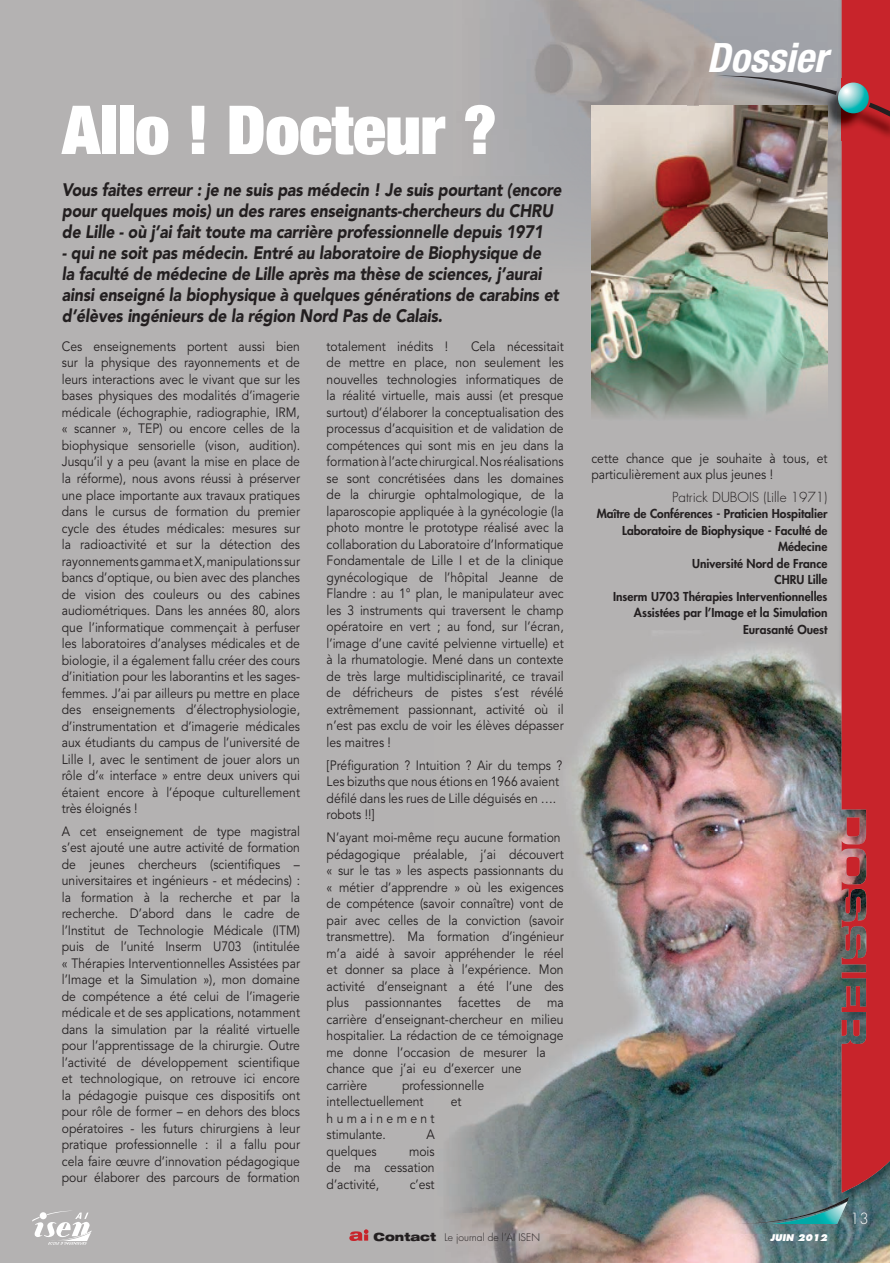
<style>
.page{position:relative;width:890px;height:1263px;background:#b4b2b2}
.page>*{position:absolute;margin:0;border:0;box-sizing:border-box;transform-origin:0 0}
.t1{font:900 condensed 67.5px "Helvetica Neue LT Std";color:#fff}
.t2{font:italic 700 condensed 40.5px "Helvetica Neue LT Std";color:#fff}
.t3{font:italic 900 18px/21px "Avenir LT Std";letter-spacing:-.01em;color:#231f20;scale:.88 1}
.t4{font:300 15px "Futura Std";color:#fff}
.t5{font:13.5px/16.5px "Avenir LT Std";color:#231f20;scale:.9 1}
.t6{font:300 13.5px "Futura Std";color:#231f20}
.t7{font:13.5px/16.5px "Avenir LT Std";letter-spacing:.275em;color:#231f20;scale:.9 1}
.t8{font:800 12px/16.5px "Futura Std";color:#231f20;text-align:right}
.t9{font:300 10.2px "Futura Std";color:#231f20}
.t10{font:italic 800 9px "Futura Std";color:#fff}
.s1{font-family:"Helvetica Neue LT Std";font-weight:900;font-stretch:expanded;font-size:11.4px}
</style>
<div class="page">
<img style="left:571px;top:645px;width:267px;height:388px">
<img style="left:449px;top:1086px;width:91px;height:148px">
<img style="left:540px;top:1033px;width:319px;height:201px">
<img style="left:859px;top:1204px;width:31px;height:59px">
<img style="left:491px;top:1234px;width:369px;height:29px">
<svg style="left:349px;top:1229px;width:19px;height:12px"></svg>
<svg style="left:32px;top:1210px;width:60px;height:34px"></svg>
<img style="left:549px;top:0;width:145px;height:127px">
<img style="left:827px;top:141px;width:11px;height:134px">
<img style="left:591px;top:106px;width:236px;height:312px">
<img style="left:838px;top:695px;width:52px;height:509px">
<svg style="left:738px;top:1197px;width:111px;height:27px;background:#558386"></svg>
<svg style="left:841px;top:0;width:49px;height:1192px;background:#bf2a30"></svg>
<img style="left:699px;top:78px;width:191px;height:63px">
<img style="left:699px;top:106px;width:128px;height:35px">
<svg style="left:868px;top:103px;width:22px;height:20px"></svg>
<svg style="left:715px;top:76px;width:122px;height:19px;background:#919092"></svg>
<svg style="left:838px;top:83px;width:30px;height:30px"></svg>
<h1 class="t1" style="left:62px;top:87px;width:436px">Allo ! Docteur ?</h1>
<h3 class="t3" style="left:62px;top:180px;width:569px">Vous faites erreur : je ne suis pas médecin ! Je suis pourtant (encore pour quelques mois) un des rares enseignants-chercheurs du CHRU de Lille - où j’ai fait toute ma carrière professionnelle depuis 1971</h3>
<p class="t3" style="left:62px;top:243px;width:566px">- qui ne soit pas médecin. Entré au laboratoire de Biophysique de<br>la faculté de médecine de Lille après ma thèse de sciences, j’aurai ainsi enseigné la biophysique à quelques générations de carabins et d’élèves ingénieurs de la région Nord Pas de Calais.</p>
<p class="t5" style="left:62px;top:338px;width:266px;text-align:justify">Ces enseignements portent aussi bien sur la physique des rayonnements et de leurs interactions avec le vivant que sur les bases physiques des modalités d’imagerie médicale (échographie, radiographie, IRM, « scanner », TEP) ou encore celles de la biophysique sensorielle (vison, audition).<br>Jusqu’il y a peu (avant la mise en place de la réforme), nous avons réussi à préserver une place importante aux travaux pratiques dans le cursus de formation du premier cycle des études médicales: mesures sur la radioactivité et sur la détection des rayonnements gamma et X, manipulations sur bancs d’optique, ou bien avec des planches de vision des couleurs ou des cabines audiométriques. Dans les années 80, alors que l’informatique commençait à perfuser les laboratoires d’analyses médicales et de biologie, il a également fallu créer des cours d’initiation pour les laborantins et les sages&shy;femmes. J’ai par ailleurs pu mettre en place des enseignements d’électrophysiologie, d’instrumentation et d’imagerie médicales aux étudiants du campus de l’université de Lille I, avec le sentiment de jouer alors un rôle d’« interface » entre deux univers qui étaient encore à l’époque culturellement très éloignés !</p>
<p class="t5" style="left:62px;top:823px;width:266px;text-align:justify">A cet enseignement de type magistral s’est ajouté une autre activité de formation de jeunes chercheurs (scientifiques – universitaires et ingénieurs - et médecins) : la formation à la recherche et par la recherche. D’abord dans le cadre de l’Institut de Technologie Médicale (ITM) puis de l’unité Inserm U703 (intitulée « Thérapies Interventionnelles Assistées par l’Image et la Simulation »), mon domaine de compétence a été celui de l’imagerie médicale et de ses applications, notamment dans la simulation par la réalité virtuelle pour l’apprentissage de la chirurgie. Outre l’activité de développement scientifique et technologique, on retrouve ici encore la pédagogie puisque ces dispositifs ont pour rôle de former – en dehors des blocs opératoires - les futurs chirurgiens à leur pratique professionnelle : il a fallu pour cela faire œuvre d’innovation pédagogique pour élaborer des parcours de formation</p>
<p class="t5" style="left:327px;top:338px;width:136px">totalement inédits !</p>
<p class="t5" style="left:327px;top:338px;width:265px;text-align:justify;text-indent:144px">Cela nécessitait de mettre en place, non seulement les nouvelles technologies informatiques de la réalité virtuelle, mais aussi (et presque surtout) d’élaborer la conceptualisation des processus d’acquisition et de validation de compétences qui sont mis en jeu dans la formation à l’acte chirurgical. Nos réalisations se sont concrétisées dans les domaines de la chirurgie ophtalmologique, de la laparoscopie appliquée à la gynécologie (la photo montre le prototype réalisé avec la collaboration du Laboratoire d’Informatique Fondamentale de Lille I et de la clinique gynécologique de l’hôpital Jeanne de Flandre : au 1° plan, le manipulateur avec les 3 instruments qui traversent le champ opératoire en vert ; au fond, sur l’écran, l’image d’une cavité pelvienne virtuelle) et à la rhumatologie. Mené dans un contexte de très large multidisciplinarité, ce travail de défricheurs de pistes s’est révélé extrêmement passionnant, activité où il n’est pas exclu de voir les élèves dépasser les maitres !</p>
<p class="t5" style="left:327px;top:757px;width:263px">[Préfiguration ? Intuition ? Air du temps ?<br>Les bizuths que nous étions en 1966 avaient défilé dans les rues de Lille déguisés en …. robots !!]</p>
<p class="t5" style="left:327px;top:829px;width:265px">N’ayant moi-même reçu aucune formation pédagogique préalable, j’ai découvert « sur le tas » les aspects passionnants du « métier d’apprendre » où les exigences de compétence (savoir connaître) vont de pair avec celles de la conviction (savoir transmettre). Ma formation d’ingénieur m’a aidé à savoir appréhender le réel et donner sa place à l’expérience. Mon activité d’enseignant a été l’une des plus passionnantes facettes de ma carrière d’enseignant-chercheur en milieu hospitalier. La rédaction de ce témoignage me donne l’occasion de mesurer la chance que j’ai eu d’exercer une carrière</p>
<p class="t5" style="left:327px;top:1077px;width:177px;text-indent:75px">professionnelle intellectuellement</p>
<p class="t5" style="left:451px;top:1093px;width:13px">et</p>
<p class="t7" style="left:327px;top:1110px;width:122px">humainement stimulante.</p>
<p class="t5" style="left:426px;top:1126px;width:11px">A</p>
<p class="t5" style="left:327px;top:1143px;width:57px">quelques</p>
<p class="t5" style="left:327px;top:1143px;width:122px;text-align:justify;text-indent:82px">mois de ma cessation d’activité,</p>
<p class="t5" style="left:410px;top:1176px;width:29px">c’est</p>
<h2 class="t2" style="left:707px;top:33px;width:122px">Dossier</h2>
<p class="t5" style="left:591px;top:450px;width:264px">cette chance que je souhaite à tous, et particulièrement aux plus jeunes !</p>
<p class="t6" style="left:672px;top:489px;width:157px">Patrick DUBOIS (Lille 1971)</p>
<p class="t8" style="left:597px;top:506px;width:232px">Maître de Conférences - Praticien Hospitalier<br>Laboratoire de Biophysique - Faculté de<br>Médecine<br>Université Nord de France<br>CHRU Lille<br>Inserm U703 Thérapies Interventionnelles<br>Assistées par l’Image et la Simulation<br>Eurasanté Ouest</p>
<p class="t9" style="left:373px;top:1231px;width:168px"><span class="s1">Contact</span> Le journal de l’AI ISEN</p>
<p class="t10" style="left:770px;top:1232px;width:59px">JUIN 2012</p>
<p class="t4" style="left:850px;top:1209px;width:20px">13</p>
</div>
